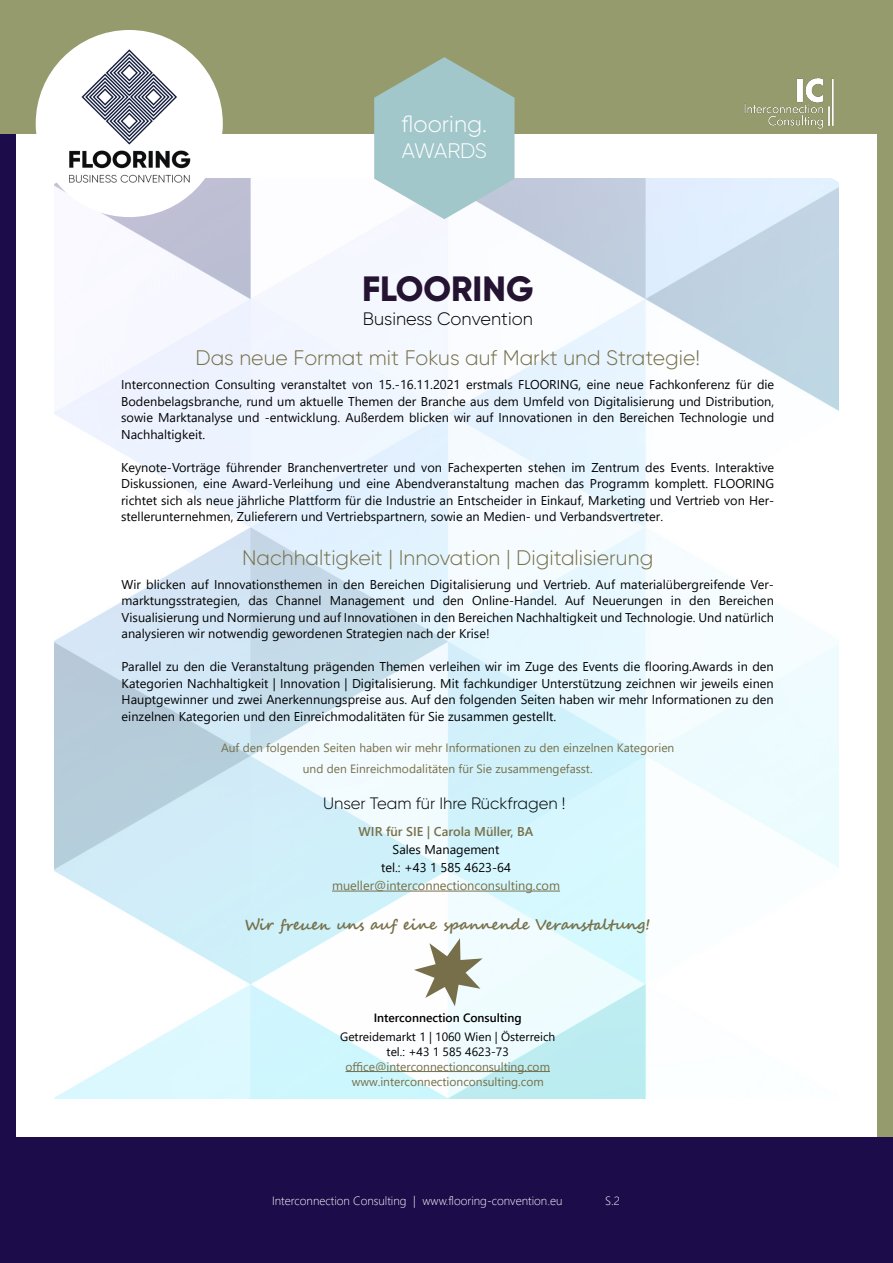
<style>
.page{position:relative;width:893px;height:1263px;background:#fff}
.page>*{position:absolute;margin:0;border:0;box-sizing:border-box;transform-origin:0 0}
.t1{font:800 35.1px "Gilroy";color:#251332}
.t2{font:300 23.25px "Gilroy";color:#fff}
.t3{font:300 21px "Gilroy";color:#777049}
.t4{font:300 21px "Gilroy";letter-spacing:-.025em;color:#fff}
.t5{font:300 18px "Gilroy";color:#000}
.t6{font:300 16.5px "Gilroy";color:#000}
.t7{font:700 15px "Segoe Script";color:#777049}
.t8{font:12.75px/16.5px "Segoe UI";color:#020203;text-align:justify}
.t9{font:12.75px "Segoe UI";color:#777049}
.t10{font:12.75px/18px "Segoe UI";color:#000;text-align:center}
.t11{font:600 12.75px "Segoe UI";color:#777049}
.t12{font:12px/21.6px "Segoe UI";color:#777049;text-align:center}
.t13{font:12px/15px "Segoe UI";color:#766f49;text-align:center}
.t14{font:300 12px "Segoe UI";color:#fff}
.t15{font:12px/15px "Segoe UI";color:#000;text-align:center}
.t16{font:600 12px "Segoe UI";color:#000}
</style>
<div class="page">
<img style="left:54px;top:179px;width:785px;height:919px">
<div style="left:877px;top:37px;width:16px;height:1107px;background:#959b6d"></div>
<div style="left:0;top:106px;width:16px;height:1103px;background:#1c0c49"></div>
<div style="left:0;top:0;width:893px;height:134px;background:#959b6d"></div>
<div style="left:0;top:1137px;width:893px;height:126px;background:#1c0c49"></div>
<svg style="left:414px;top:938px;width:69px;height:68px"></svg>
<img style="left:744px;top:78px;width:90px;height:51px">
<div style="left:36px;top:30px;width:187px;height:187px;background:#fff;border-radius:50%"></div>
<img style="left:48px;top:43px;width:162px;height:155px">
<hr style="left:332px;top:891px;width:228px;height:1px;background:#777049">
<hr style="left:345px;top:1071px;width:205px;height:1px;background:#766f49">
<svg style="left:374px;top:57px;width:140px;height:162px"></svg>
<h2 class="t2" style="left:402px;top:110px;width:87px">flooring.</h2>
<h3 class="t4" style="left:402px;top:137px;width:87px">AWARDS</h3>
<h1 class="t1" style="left:362px;top:266px;width:173px">FLOORING</h1>
<h3 class="t5" style="left:363px;top:308px;width:172px">Business Convention</h3>
<h3 class="t3" style="left:195px;top:344px;width:506px">Das neue Format mit Fokus auf Markt und Strategie!</h3>
<p class="t8" style="left:121px;top:375px;width:655px">Interconnection Consulting veranstaltet von 15.-16.11.2021 erstmals FLOORING, eine neue Fachkonferenz für die Bodenbelagsbranche, rund um aktuelle Themen der Branche aus dem Umfeld von Digitalisierung und Distribution, sowie Marktanalyse und -entwicklung. Außerdem blicken wir auf Innovationen in den Bereichen Technologie und Nachhaltigkeit.</p>
<p class="t8" style="left:121px;top:458px;width:655px">Keynote-Vorträge führender Branchenvertreter und von Fachexperten stehen im Zentrum des Events. Interaktive Diskussionen, eine Award-Verleihung und eine Abendveranstaltung machen das Programm komplett. FLOORING richtet sich als neue jährliche Plattform für die Industrie an Entscheider in Einkauf, Marketing und Vertrieb von Her&shy;stellerunternehmen, Zulieferern und Vertriebspartnern, sowie an Medien- und Verbandsvertreter.</p>
<h3 class="t3" style="left:242px;top:545px;width:413px">Nachhaltigkeit | Innovation | Digitalisierung</h3>
<p class="t8" style="left:122px;top:575px;width:654px">Wir blicken auf Innovationsthemen in den Bereichen Digitalisierung und Vertrieb. Auf materialübergreifende Ver&shy;marktungsstrategien, das Channel Management und den Online-Handel. Auf Neuerungen in den Bereichen Visualisierung und Normierung und auf Innovationen in den Bereichen Nachhaltigkeit und Technologie. Und natürlich analysieren wir notwendig gewordenen Strategien nach der Krise!</p>
<p class="t8" style="left:122px;top:657px;width:654px">Parallel zu den die Veranstaltung prägenden Themen verleihen wir im Zuge des Events die flooring.Awards in den Kategorien Nachhaltigkeit | Innovation | Digitalisierung. Mit fachkundiger Unterstützung zeichnen wir jeweils einen Hauptgewinner und zwei Anerkennungspreise aus. Auf den folgenden Seiten haben wir mehr Informationen zu den einzelnen Kategorien und den Einreichmodalitäten für Sie zusammen gestellt.</p>
<p class="t12" style="left:221px;top:736px;width:455px">Auf den folgenden Seiten haben wir mehr Informationen zu den einzelnen Kategorien und den Einreichmodalitäten für Sie zusammengefasst.</p>
<p class="t6" style="left:323px;top:793px;width:244px">Unser Team für Ihre Rückfragen !</p>
<p class="t11" style="left:359px;top:819px;width:176px">WIR für SIE | Carola Müller, BA</p>
<p class="t10" style="left:381px;top:839px;width:131px">Sales Management<br>tel.: +43 1 585 4623-64</p>
<p class="t9" style="left:332px;top:873px;width:230px">mueller@interconnectionconsulting.com</p>
<p class="t7" style="left:245px;top:913px;width:407px">Wir freuen uns auf eine spannende Veranstaltung!</p>
<p class="t16" style="left:374px;top:1007px;width:149px">Interconnection Consulting</p>
<p class="t15" style="left:340px;top:1028px;width:217px">Getreidemarkt 1 | 1060 Wien | Österreich tel.: +43 1 585 4623-73</p>
<p class="t13" style="left:345px;top:1058px;width:206px">office@interconnectionconsulting.com www.interconnectionconsulting.com</p>
<p class="t14" style="left:272px;top:1189px;width:292px">Interconnection Consulting | www.flooring-convention.eu</p>
<p class="t14" style="left:605px;top:1189px;width:16px">S.2</p>
</div>
